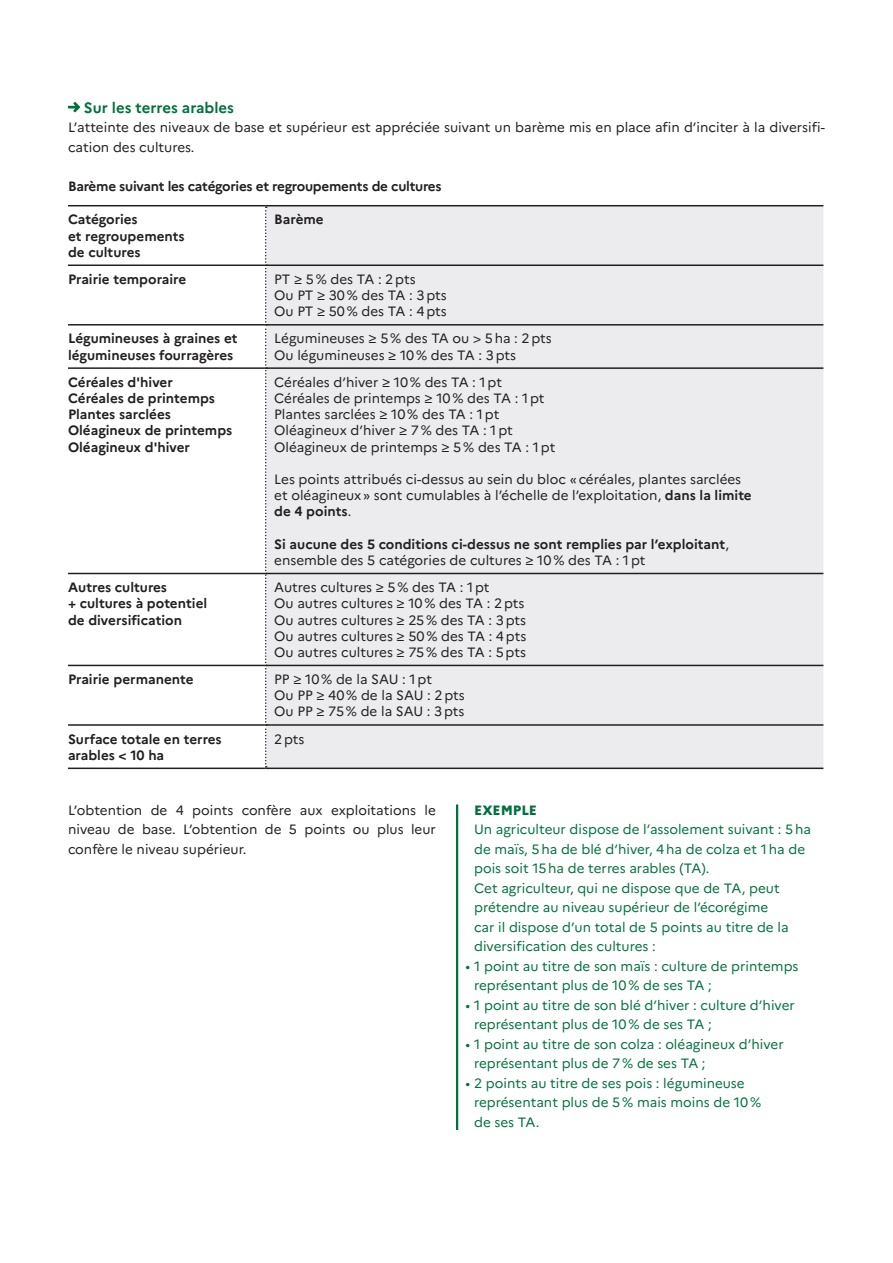
<style>
.page{position:relative;width:893px;height:1263px;background:#fff}
.page>*{position:absolute;margin:0;border:0;box-sizing:border-box;transform-origin:0 0}
.t1{font:700 15px "Marianne";color:#00723f}
.t2{font:13.5px/16.2px "Marianne";color:#231f20}
.t3{font:13.5px/19.5px "Marianne";color:#00723f}
.t4{font:700 13.5px/16.2px "Marianne";color:#231f20}
.t5{font:700 13.5px "Marianne";letter-spacing:-.02em;color:#231f20}
.t6{font:800 13.5px "Marianne";color:#00723f}
.s1{font-weight:400}
.s2{font-weight:700}
</style>
<div class="page">
<hr style="left:456px;top:804px;width:2px;height:326px;background:#00723f">
<div style="left:267px;top:206px;width:556px;height:561px;background:#ececee"></div>
<hr style="left:68px;top:205px;width:198px;height:1px;background:#231f20">
<hr style="left:266px;top:205px;width:557px;height:1px;background:#231f20">
<hr style="left:68px;top:264px;width:197px;height:2px;background:#231f20">
<hr style="left:266px;top:264px;width:557px;height:2px;background:#231f20">
<hr style="left:68px;top:324px;width:197px;height:2px;background:#231f20">
<hr style="left:266px;top:324px;width:557px;height:2px;background:#231f20">
<hr style="left:68px;top:367px;width:197px;height:2px;background:#231f20">
<hr style="left:266px;top:367px;width:557px;height:2px;background:#231f20">
<hr style="left:68px;top:573px;width:197px;height:1px;background:#231f20">
<hr style="left:266px;top:573px;width:557px;height:1px;background:#231f20">
<hr style="left:68px;top:665px;width:197px;height:1px;background:#231f20">
<hr style="left:266px;top:665px;width:557px;height:1px;background:#231f20">
<hr style="left:68px;top:724px;width:197px;height:2px;background:#231f20">
<hr style="left:266px;top:724px;width:557px;height:2px;background:#231f20">
<hr style="left:68px;top:767px;width:198px;height:2px;background:#231f20">
<hr style="left:266px;top:767px;width:557px;height:2px;background:#231f20">
<svg style="left:265px;top:206px;width:2px;height:561px"></svg>
<h4 class="t1" style="left:68px;top:96px;width:168px"><span class="s1">→</span> Sur les terres arables</h4>
<p class="t2" style="left:68px;top:116px;width:758px;line-height:19.5px">L’atteinte des niveaux de base et supérieur est appréciée suivant un barème mis en place afin d’inciter à la diversifi&shy;cation des cultures.</p>
<p class="t5" style="left:68px;top:175px;width:375px">Barème suivant les catégories et regroupements de cultures</p>
<p class="t4" style="left:68px;top:210px;width:118px">Catégories<br>et regroupements de cultures</p>
<p class="t4" style="left:274px;top:210px;width:51px">Barème</p>
<p class="t4" style="left:68px;top:270px;width:120px">Prairie temporaire</p>
<p class="t2" style="left:274px;top:270px;width:174px">PT ≥ 5 % des TA : 2 pts<br>Ou PT ≥ 30 % des TA : 3 pts<br>Ou PT ≥ 50 % des TA : 4 pts</p>
<p class="t4" style="left:68px;top:329px;width:171px">Légumineuses à graines et légumineuses fourragères</p>
<p class="t2" style="left:274px;top:329px;width:279px">Légumineuses ≥ 5 % des TA ou &gt; 5 ha : 2 pts<br>Ou légumineuses ≥ 10 % des TA : 3 pts</p>
<p class="t4" style="left:68px;top:373px;width:166px">Céréales d'hiver<br>Céréales de printemps<br>Plantes sarclées<br>Oléagineux de printemps<br>Oléagineux d'hiver</p>
<p class="t2" style="left:274px;top:373px;width:283px">Céréales d’hiver ≥ 10 % des TA : 1 pt Céréales de printemps ≥ 10 % des TA : 1 pt Plantes sarclées ≥ 10 % des TA : 1 pt Oléagineux d’hiver ≥ 7 % des TA : 1 pt Oléagineux de printemps ≥ 5 % des TA : 1 pt</p>
<p class="t2" style="left:274px;top:470px;width:479px">Les points attribués ci-dessus au sein du bloc « céréales, plantes sarclées et oléagineux » sont cumulables à l’échelle de l’exploitation, <span class="s2">dans la limite de 4 points</span>.</p>
<p class="t4" style="left:274px;top:535px;width:456px">Si aucune des 5 conditions ci-dessus ne sont remplies par l’exploitant<span class="s1">, ensemble des 5 catégories de cultures ≥ 10 % des TA : 1 pt</span></p>
<p class="t4" style="left:68px;top:578px;width:141px">Autres cultures<br>+ cultures à potentiel de diversification</p>
<p class="t2" style="left:274px;top:578px;width:254px">Autres cultures ≥ 5 % des TA : 1 pt<br>Ou autres cultures ≥ 10 % des TA : 2 pts Ou autres cultures ≥ 25 % des TA : 3 pts Ou autres cultures ≥ 50 % des TA : 4 pts Ou autres cultures ≥ 75 % des TA : 5 pts</p>
<p class="t4" style="left:68px;top:670px;width:127px">Prairie permanente</p>
<p class="t2" style="left:274px;top:670px;width:192px">PP ≥ 10 % de la SAU : 1 pt<br>Ou PP ≥ 40 % de la SAU : 2 pts<br>Ou PP ≥ 75 % de la SAU : 3 pts</p>
<p class="t4" style="left:68px;top:730px;width:155px">Surface totale en terres arables &lt; 10 ha</p>
<p class="t2" style="left:274px;top:730px;width:32px">2 pts</p>
<p class="t2" style="left:68px;top:799px;width:369px;line-height:19.5px;text-align:justify">L’obtention de 4 points confère aux exploitations le niveau de base. L’obtention de 5 points ou plus leur confère le niveau supérieur.</p>
<h5 class="t6" style="left:474px;top:799px;width:64px">EXEMPLE</h5>
<p class="t3" style="left:474px;top:818px;width:338px">Un agriculteur dispose de l’assolement suivant : 5 ha de maïs, 5 ha de blé d’hiver, 4 ha de colza et 1 ha de pois soit 15 ha de terres arables (TA).<br>Cet agriculteur, qui ne dispose que de TA, peut prétendre au niveau supérieur de l’écorégime<br>car il dispose d’un total de 5 points au titre de la diversification des cultures :</p>
<p class="t3" style="left:474px;top:955px;width:326px;text-indent:-9px">• 1 point au titre de son maïs : culture de printemps représentant plus de 10 % de ses TA ;</p>
<p class="t3" style="left:474px;top:994px;width:322px;text-indent:-9px">• 1 point au titre de son blé d’hiver : culture d’hiver représentant plus de 10 % de ses TA ;</p>
<p class="t3" style="left:474px;top:1033px;width:311px;text-indent:-9px">• 1 point au titre de son colza : oléagineux d’hiver représentant plus de 7 % de ses TA ;</p>
<p class="t3" style="left:474px;top:1072px;width:288px;text-indent:-9px">• 2 points au titre de ses pois : légumineuse représentant plus de 5 % mais moins de 10 % de ses TA.</p>
</div>
